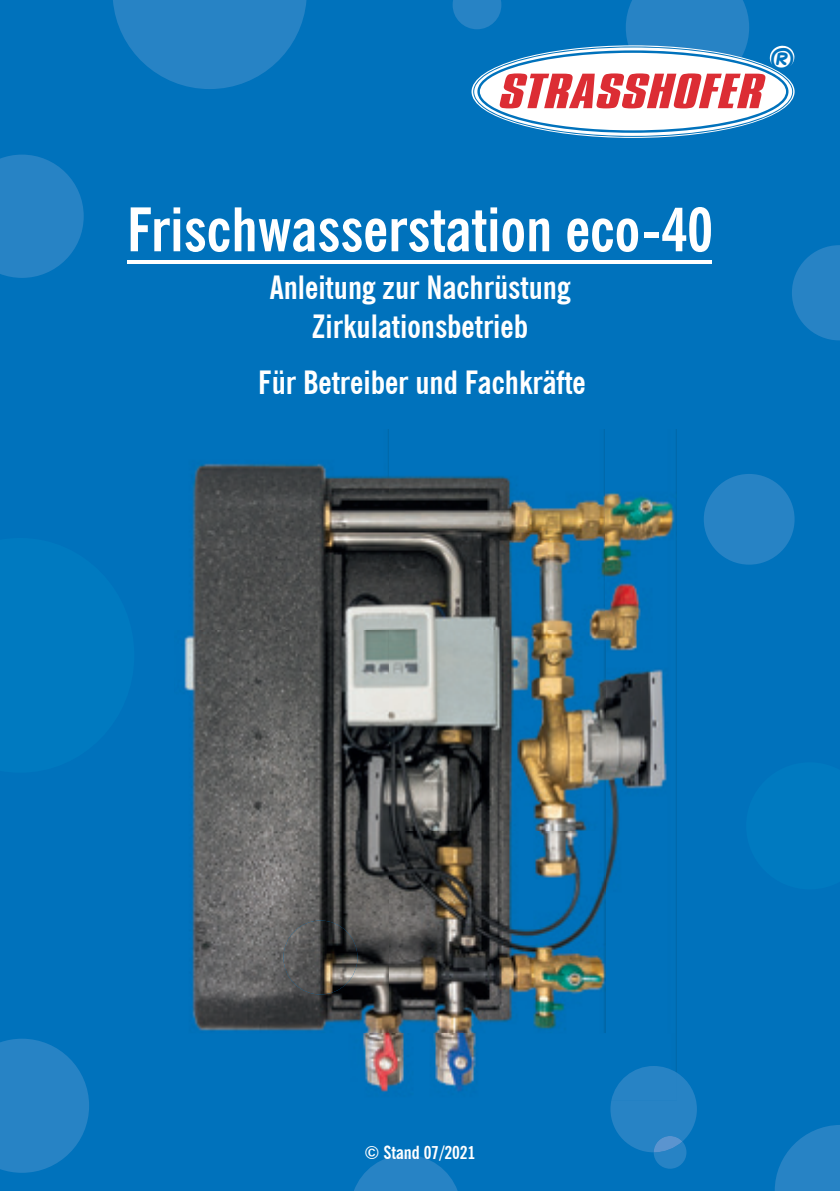
<style>
.page{position:relative;width:840px;height:1191px;background:#fff}
.page>*{position:absolute;margin:0;border:0;box-sizing:border-box;transform-origin:0 0}
.t1{font:700 condensed 60px "News Gothic BT";color:#fff}
.t2{font:700 condensed 32px/38.4px "News Gothic BT";color:#fff;text-align:center}
.t3{font:31.4px "Comic Sans MS";color:#0072bc}
.t4{font:700 condensed 18px "News Gothic BT";color:#fff}
</style>
<div class="page">
<div style="left:0;top:0;width:839px;height:1191px;background:#0072bc"></div>
<svg style="left:354px;top:1154px;width:103px;height:37px"></svg>
<svg style="left:0;top:1038px;width:89px;height:134px"></svg>
<div style="left:703px;top:474px;width:91px;height:90px;background:#2783c5;border-radius:50%"></div>
<svg style="left:610px;top:1072px;width:86px;height:96px"></svg>
<svg style="left:775px;top:1125px;width:64px;height:66px"></svg>
<svg style="left:113px;top:0;width:193px;height:89px"></svg>
<svg style="left:0;top:155px;width:84px;height:123px"></svg>
<svg style="left:792px;top:245px;width:47px;height:95px"></svg>
<img style="left:184px;top:429px;width:492px;height:671px">
<img style="left:611px;top:1066px;width:65px;height:34px">
<img style="left:283px;top:920px;width:74px;height:74px;border-radius:37px">
<svg style="left:452px;top:0;width:342px;height:137px"></svg>
<hr style="left:128px;top:261px;width:583px;height:3px;background:#fff">
<h1 class="t1" style="left:127px;top:193px;width:587px">Frischwasserstation eco-40</h1>
<p class="t2" style="left:269px;top:268px;width:302px">Anleitung zur Nachrüstung<br>Zirkulationsbetrieb</p>
<p class="t2" style="left:258px;top:363px;width:329px">Für Betreiber und Fachkräfte</p>
<p class="t3" style="left:769px;top:39px;width:27px">®</p>
<p class="t4" style="left:364px;top:1141px;width:112px">© Stand 07/2021</p>
</div>
